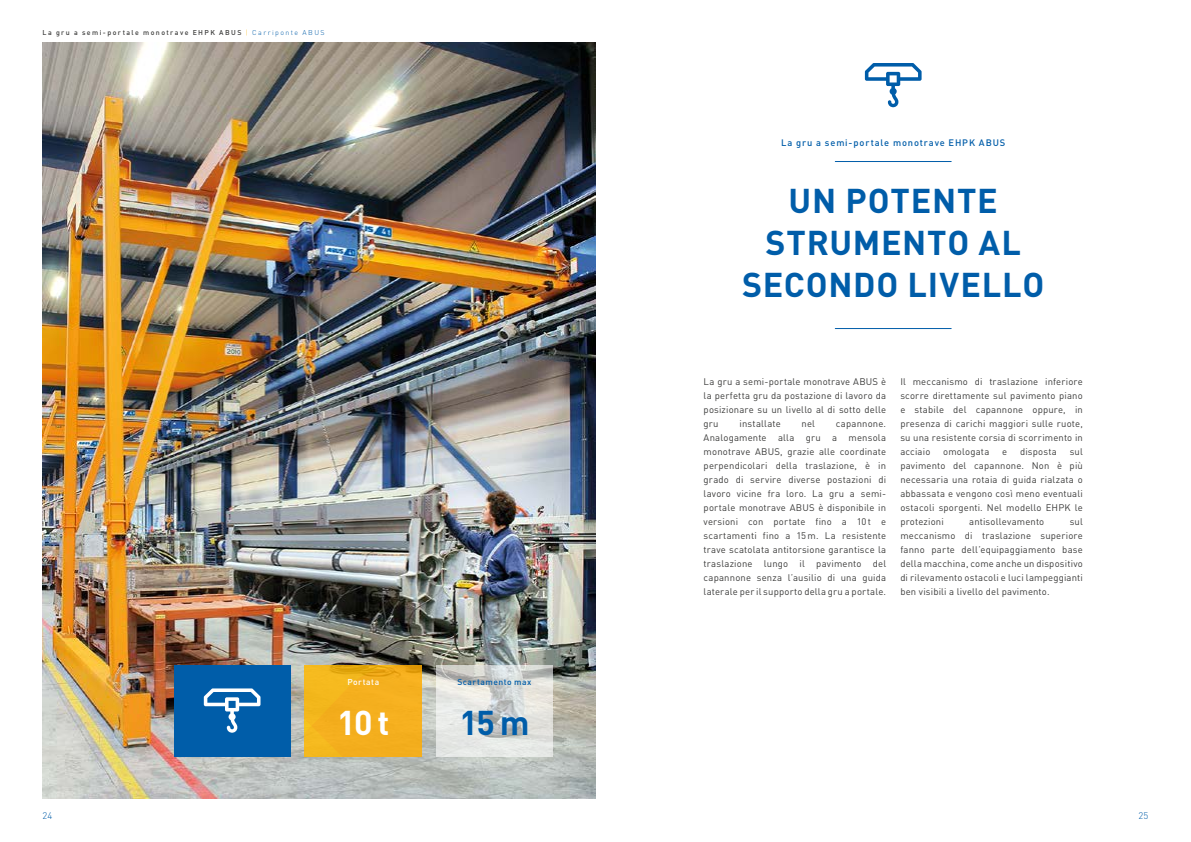
<style>
.page{position:relative;width:1191px;height:842px;background:#fff}
.page>*{position:absolute;margin:0;border:0;box-sizing:border-box;transform-origin:0 0}
.t1{font:700 34px/42px "DIN Pro";letter-spacing:.025em;color:#005da9;text-align:center}
.t2{font:700 34px "DIN Pro";color:#fff}
.t3{font:9.5px/14px "DIN Pro";letter-spacing:.02em;color:#3c3c3b;text-align:justify}
.t4{font:300 9.5px "DIN Pro";color:#005da9}
.t5{font:500 9.3px "DIN Pro";letter-spacing:.09em;color:#005da9}
.t6{font:500 8.5px "DIN Pro";letter-spacing:.055em;color:#005da9}
.t7{font:500 8.5px "DIN Pro";letter-spacing:.06em;color:#fff}
.t8{font:500 7px "DIN Pro";letter-spacing:.2em;color:#3c3c3b}
.s1{font-weight:300;color:#f9b000}
.s2{font-weight:300;color:#005da9}
</style>
<div class="page">
<img style="left:43px;top:42px;width:552px;height:756px">
<svg style="left:436px;top:665px;width:117px;height:91px;background:#dadcd8"></svg>
<hr style="left:835px;top:161px;width:116px;height:1px;background:#005da9">
<hr style="left:835px;top:328px;width:116px;height:1px;background:#005da9">
<svg style="left:865px;top:63px;width:56px;height:44px"></svg>
<div style="left:174px;top:665px;width:117px;height:91px;background:#005da9"></div>
<svg style="left:204px;top:688px;width:56px;height:45px"></svg>
<svg style="left:305px;top:665px;width:117px;height:91px;background:#f3b01c"></svg>
<p class="t8" style="left:43px;top:27px;width:284px">La gru a semi-portale monotrave EHPK ABUS <span class="s1">|</span> <span class="s2">Carriponte ABUS</span></p>
<p class="t7" style="left:347px;top:675px;width:33px">Portata</p>
<p class="t6" style="left:457px;top:675px;width:76px">Scartamento max</p>
<h1 class="t2" style="left:337px;top:694px;width:54px">10t</h1>
<h1 class="t1" style="left:459px;top:698px;width:72px">15m</h1>
<p class="t5" style="left:781px;top:136px;width:226px">La gru a semi-portale monotrave EHPK ABUS</p>
<h1 class="t1" style="left:742px;top:176px;width:304px">UN POTENTE<br>STRUMENTO AL<br>SECONDO LIVELLO</h1>
<p class="t3" style="left:703px;top:374px;width:184px">La gru a semi-portale monotrave ABUS è la perfetta gru da postazione di lavoro da posizionare su un livello al di sotto delle gru</p>
<p class="t3" style="left:739px;top:416px;width:43px">installate</p>
<p class="t3" style="left:801px;top:416px;width:15px">nel</p>
<p class="t3" style="left:703px;top:416px;width:184px;text-indent:132px">capannone.<br>Analogamente alla gru a mensola monotrave ABUS, grazie alle coordinate perpendicolari della traslazione, è in grado di servire diverse postazioni di lavoro vicine fra loro. La gru a semi&shy;portale monotrave ABUS è disponibile in versioni con portate fino a 10 t e scartamenti fino a 15m. La resistente trave scatolata antitorsione garantisce la traslazione lungo il pavimento del capannone senza l’ausilio di una guida laterale per il supporto della gru a portale.</p>
<p class="t3" style="left:900px;top:374px;width:184px">Il meccanismo di traslazione inferiore scorre direttamente sul pavimento piano e stabile del capannone oppure, in presenza di carichi maggiori sulle ruote, su una resistente corsia di scorrimento in acciaio</p>
<p class="t3" style="left:943px;top:444px;width:48px">omologata</p>
<p class="t3" style="left:1002px;top:444px;width:7px">e</p>
<p class="t3" style="left:1020px;top:444px;width:38px">disposta</p>
<p class="t3" style="left:900px;top:444px;width:184px;text-indent:169px">sul pavimento del capannone. Non è più necessaria una rotaia di guida rialzata o abbassata e vengono così meno eventuali ostacoli sporgenti. Nel modello EHPK le protezioni</p>
<p class="t3" style="left:969px;top:514px;width:77px">antisollevamento</p>
<p class="t3" style="left:900px;top:514px;width:184px;text-indent:169px">sul meccanismo di traslazione superiore fanno parte dell’equipaggiamento base della macchina, come anche un dispositivo di rilevamento ostacoli e luci lampeggianti ben visibili a livello del pavimento.</p>
<p class="t4" style="left:43px;top:808px;width:11px">24</p>
<p class="t4" style="left:1138px;top:808px;width:12px">25</p>
</div>
